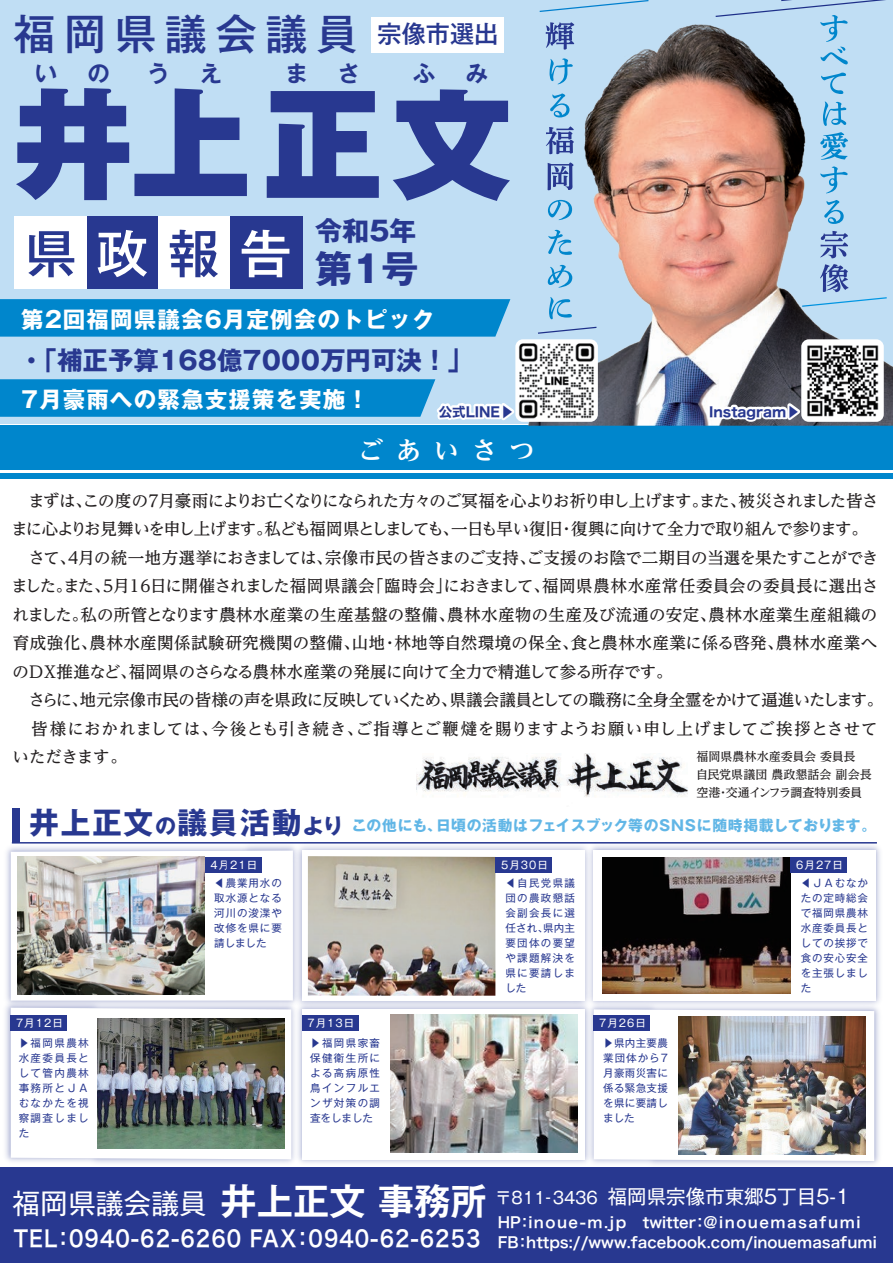
<style>
.page{position:relative;width:893px;height:1263px;background:#fff}
.page>*{position:absolute;margin:0;border:0;box-sizing:border-box;transform-origin:0 0}
.t1{font:900 120px "Gothic MB101 Pro";color:#283890}
.t2{font:500 51.9px "Gothic MB101 Pro";color:#283890}
.t3{font:500 42px "Gothic MB101 Pro";letter-spacing:.2em;color:#283890}
.t4{font:700 37.5px "Gothic MB101 Pro";color:#283890}
.t5{font:700 30px "Gothic MB101 Pro";letter-spacing:.05em;color:#283890}
.t6{font:700 27px "Gothic MB101 Pro";color:#283890}
.t7{font:700 25.5px "Gothic MB101 Pro";color:#283890}
.t8{font:700 25.2px "UD Reimin Pro";letter-spacing:.5em;color:#fff}
.t9{font:500 24.15px "Gothic MB101 Pro";color:#283890}
.t10{font:700 22.5px "Gothic MB101 Pro";letter-spacing:.05em;color:#fff}
.t11{font:22.5px "Hira Kaku Std W6";letter-spacing:.05em;color:#fff;scale:.9 1}
.t12{font:700 22.5px "Gothic MB101 Pro De";color:#283890}
.t13{font:19.5px "Gothic MB101 Pro";color:#fff}
.t14{font:500 16.5px/28.5px "UD Reimin Pro";letter-spacing:-.01em;color:#231f20}
.t15{font:15px/19.5px "Hira Kaku Std W6";color:#fff}
.t16{font:700 14.85px "Gothic MB101 Pro";letter-spacing:.035em;color:#61b6e6}
.t17{font:13.5px "Hira Kaku Std N W7";letter-spacing:.005em;color:#283890}
.t18{font:500 12px/18px "UD Reimin Pro";letter-spacing:.005em;color:#231f20}
.t19{font:10.5px/15px "Gothic MB101 Pro";letter-spacing:.09em;color:#283890;text-align:justify}
.t20{font:10.5px "Gothic MB101 Pro";letter-spacing:.1em;color:#fff}
.s1{color:#fff}
.s2{font-family:"Koz Go Pr 6 N"}
.s3{font-family:"UD Reimin Pro";font-weight:500}
.s4{font-size:21px}
.s5{font-size:27.75px}
.s6{font-family:"Gothic MB101 Pro De";font-weight:700;font-size:36.3px}
.s7{font-size:16.5px}
</style>
<div class="page">
<div style="left:0;top:1167px;width:893px;height:96px;background:#283890"></div>
<div style="left:12px;top:808px;width:8px;height:35px;background:#283890"></div>
<img style="left:5px;top:1011px;width:288px;height:152px">
<svg style="left:11px;top:1011px;width:280px;height:148px"></svg>
<img style="left:97px;top:1019px;width:188px;height:129px">
<div style="left:11px;top:1016px;width:56px;height:15px;background:#283890"></div>
<img style="left:594px;top:1011px;width:285px;height:154px">
<svg style="left:594px;top:1011px;width:280px;height:150px"></svg>
<img style="left:678px;top:1016px;width:188px;height:138px">
<div style="left:594px;top:1016px;width:56px;height:15px;background:#283890"></div>
<img style="left:5px;top:842px;width:286px;height:169px">
<svg style="left:11px;top:850px;width:280px;height:150px"></svg>
<img style="left:17px;top:857px;width:188px;height:138px">
<div style="left:205px;top:857px;width:56px;height:16px;background:#283890"></div>
<img style="left:291px;top:842px;width:306px;height:171px">
<div style="left:302px;top:850px;width:282px;height:150px;background:#fff"></div>
<img style="left:308px;top:856px;width:187px;height:140px">
<div style="left:496px;top:857px;width:56px;height:15px;background:#283890"></div>
<img style="left:584px;top:842px;width:296px;height:169px">
<div style="left:594px;top:850px;width:282px;height:150px;background:#fff"></div>
<img style="left:603px;top:857px;width:187px;height:137px">
<div style="left:791px;top:857px;width:56px;height:15px;background:#283890"></div>
<img style="left:293px;top:999px;width:301px;height:164px">
<div style="left:302px;top:1009px;width:282px;height:150px;background:#fff"></div>
<img style="left:390px;top:1014px;width:188px;height:138px">
<div style="left:302px;top:1016px;width:57px;height:15px;background:#283890"></div>
<div style="left:0;top:425px;width:893px;height:53px;background:#0086cc"></div>
<hr style="left:0;top:470px;width:893px;height:3px;background:#fff">
<img style="left:417px;top:753px;width:271px;height:44px">
<div style="left:0;top:0;width:893px;height:423px;background:#c0def4"></div>
<img style="left:520px;top:15px;width:373px;height:411px">
<div style="left:15px;top:217px;width:72px;height:72px;background:#fff"></div>
<div style="left:87px;top:217px;width:72px;height:72px;background:#283890"></div>
<div style="left:158px;top:217px;width:72px;height:72px;background:#fff"></div>
<div style="left:230px;top:217px;width:73px;height:72px;background:#283890"></div>
<svg style="left:821px;top:73px;width:25px;height:21px"></svg>
<svg style="left:823px;top:101px;width:23px;height:25px"></svg>
<svg style="left:820px;top:132px;width:28px;height:28px"></svg>
<svg style="left:820px;top:166px;width:28px;height:27px"></svg>
<svg style="left:824px;top:200px;width:20px;height:24px"></svg>
<svg style="left:550px;top:58px;width:23px;height:26px"></svg>
<svg style="left:550px;top:94px;width:19px;height:23px"></svg>
<svg style="left:548px;top:200px;width:24px;height:20px"></svg>
<svg style="left:548px;top:230px;width:24px;height:25px"></svg>
<svg style="left:548px;top:265px;width:24px;height:23px"></svg>
<svg style="left:549px;top:297px;width:23px;height:22px"></svg>
<svg style="left:540px;top:0;width:108px;height:12px"></svg>
<svg style="left:538px;top:327px;width:58px;height:7px"></svg>
<svg style="left:716px;top:0;width:177px;height:64px"></svg>
<div style="left:0;top:299px;width:510px;height:38px;background:#0086cc"></div>
<svg style="left:820px;top:231px;width:28px;height:27px"></svg>
<svg style="left:802px;top:264px;width:85px;height:43px"></svg>
<svg style="left:546px;top:22px;width:28px;height:28px"></svg>
<svg style="left:546px;top:126px;width:28px;height:28px"></svg>
<svg style="left:548px;top:163px;width:25px;height:27px"></svg>
<div style="left:372px;top:18px;width:132px;height:35px;background:#fff"></div>
<svg style="left:0;top:379px;width:520px;height:45px"></svg>
<svg style="left:705px;top:396px;width:99px;height:30px;background:#a9abb1"></svg>
<img style="left:801px;top:339px;width:83px;height:83px">
<img style="left:515px;top:339px;width:83px;height:83px">
<h3 class="t3" style="left:14px;top:-1px;width:346px">福岡県議会議員</h3>
<h3 class="t9" style="left:378px;top:14px;width:122px">宗像市選出</h3>
<h3 class="t12" style="left:35px;top:55px;width:211px">い　 の 　う　 え　</h3>
<h1 class="t1" style="left:13px;top:43px;width:501px">井上正文</h1>
<h3 class="t12" style="left:285px;top:55px;width:204px">ま　 さ　　 ふ　 み</h3>
<h3 class="t6" style="left:315px;top:209px;width:103px">令和5年</h3>
<h2 class="t2" style="left:25px;top:210px;width:268px">県<span class="s1">政</span>報<span class="s1">告</span></h2>
<h3 class="t10" style="left:21px;top:300px;width:415px">第2回福岡県議会6月定例会のトピック</h3>
<h3 class="t7" style="left:19px;top:339px;width:456px">・｢補正予算168億7000万円可決！」</h3>
<h3 class="t4" style="left:315px;top:237px;width:105px">第1号</h3>
<h3 class="t10" style="left:21px;top:380px;width:349px">7月豪雨への緊急支援策を実施！</h3>
<p class="t17" style="left:439px;top:401px;width:76px">公式LINE<span class="s2">▶</span></p>
<p class="t17" style="left:709px;top:401px;width:92px">Instagram<span class="s3">▶</span></p>
<h3 class="t8" style="left:358px;top:429px;width:178px">ごあいさつ</h3>
<p class="t14" style="left:11px;top:486px;width:868px">　まずは､この度の7月豪雨によりお亡くなりになられた方々のご冥福を心よりお祈り申し上げます｡また､被災されました皆さまに心よりお見舞いを申し上げます｡私ども福岡県としましても､一日も早い復旧･復興に向けて全力で取り組んで参ります。　さて､4月の統一地方選挙におきましては､宗像市民の皆さまのご支持､ご支援のお陰で二期目の当選を果たすことができました｡また､5月16日に開催されました福岡県議会｢臨時会｣におきまして､福岡県農林水産常任委員会の委員長に選出されました｡私の所管となります農林水産業の生産基盤の整備､農林水産物の生産及び流通の安定､農林水産業生産組織の育成強化､農林水産関係試験研究機関の整備､山地･林地等自然環境の保全､食と農林水産業に係る啓発､農林水産業へのDX推進など､福岡県のさらなる農林水産業の発展に向けて全力で精進して参る所存です。</p>
<p class="t14" style="left:12px;top:685px;width:872px;text-indent:16px">さらに､地元宗像市民の皆様の声を県政に反映していくため、県議会議員としての職務に全身全霊をかけて逼進いたします。　皆様におかれましては､今後とも引き続き､ご指導とご鞭燵を賜りますようお願い申し上げましてご挨拶とさせていただきます。</p>
<p class="t18" style="left:696px;top:747px;width:177px">福岡県農林水産委員会 委員長<br>自民党県議団 農政懇話会 副会長空港・交通インフラ調査特別委員</p>
<h3 class="t5" style="left:29px;top:798px;width:316px">井上正文<span class="s4">の</span>議員活動<span class="s4">より</span></h3>
<p class="t20" style="left:210px;top:856px;width:48px">4月21日</p>
<p class="t19" style="left:214px;top:874px;width:69px">◀農業用水の取水源となる河川の浚渫や改修を県に要請しました</p>
<p class="t16" style="left:352px;top:813px;width:526px">この他にも、日頃の活動はフェイスブック等のSNSに随時掲載しております。</p>
<p class="t20" style="left:501px;top:856px;width:48px">5月30日</p>
<p class="t19" style="left:505px;top:874px;width:71px">◀自民党県議団の農政懇話会副会長に選任され、県内主要団体の要望や課題解決を県に要請しました</p>
<p class="t20" style="left:796px;top:856px;width:48px">6月27日</p>
<p class="t19" style="left:801px;top:874px;width:69px">◀ＪＡむなかたの定時総会で福岡県農林水産委員長としての挨拶で食の安心安全を主張しました</p>
<p class="t20" style="left:16px;top:1014px;width:48px">7月12日</p>
<p class="t19" style="left:19px;top:1033px;width:71px">▶福岡県農林水産委員長として管内農林事務所とＪＡむなかたを視察調査しました</p>
<p class="t20" style="left:307px;top:1014px;width:48px">7月13日</p>
<p class="t19" style="left:310px;top:1033px;width:71px">▶福岡県家畜保健衛生所による高病原性鳥インフルエンザ対策の調査をしました</p>
<p class="t20" style="left:599px;top:1014px;width:48px">7月26日</p>
<p class="t19" style="left:603px;top:1034px;width:66px">▶県内主要農業団体から7月豪雨災害に係る緊急支援を県に要請しました</p>
<p class="t13" style="left:12px;top:1180px;width:838px"><span class="s5">福岡県議会議員</span><span class="s6">井上正文 事務所</span><span class="s7">〒811-3436</span> 福岡県宗像市東郷5丁目5-1</p>
<h3 class="t11" style="left:14px;top:1221px;width:520px">TEL：0940-62-6260 FAX：0940-62-6253</h3>
<p class="t15" style="left:498px;top:1213px;width:380px">HP：inoue-m.jp　twitter：@inouemasafumi<br>FB：https://www.facebook.com/inouemasafumi</p>
</div>
